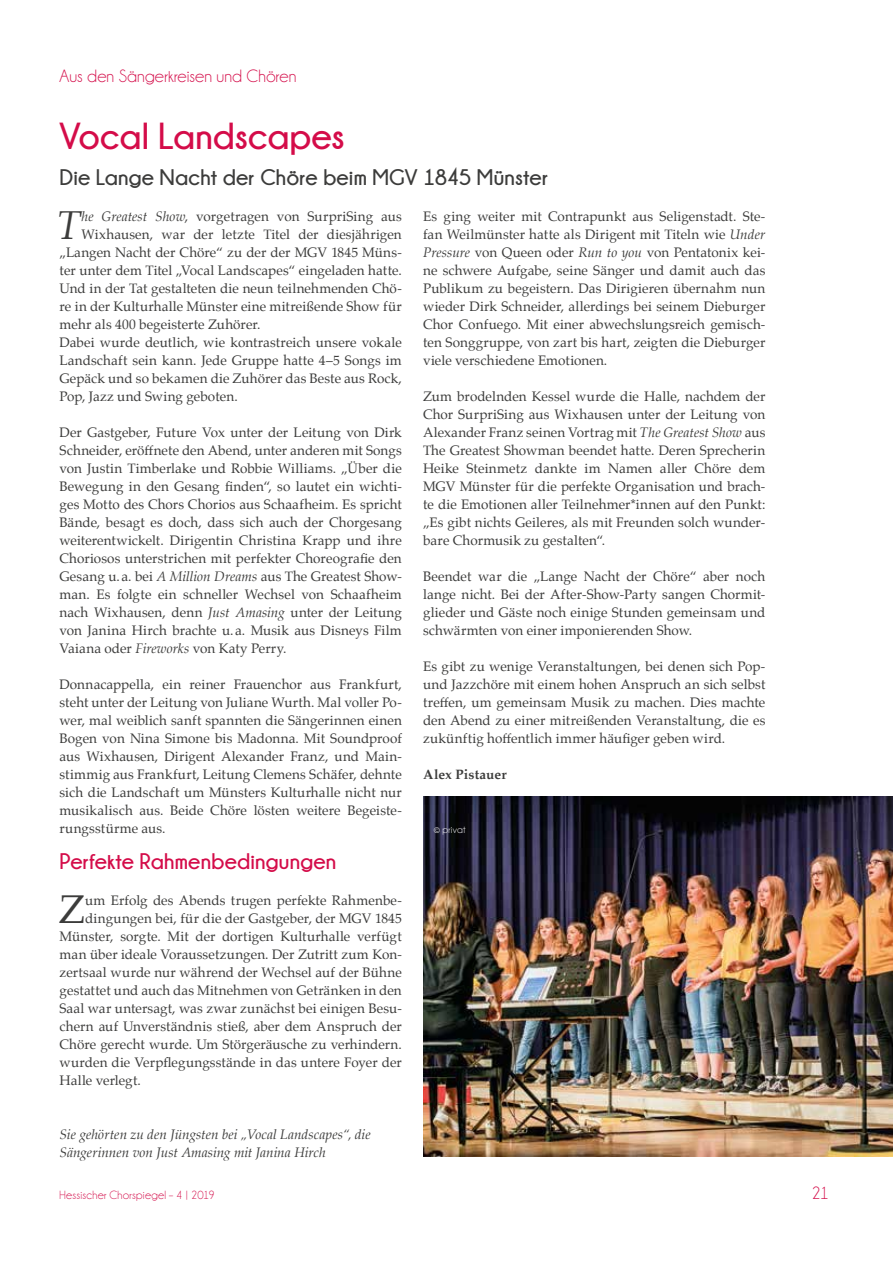
<style>
.page{position:relative;width:893px;height:1263px;background:#fff}
.page>*{position:absolute;margin:0;border:0;box-sizing:border-box;transform-origin:0 0}
.t1{font:italic 39.45px "Palatino";color:#3c3c3b}
.t2{font:39.3px "Palatino";color:#3c3c3b}
.t3{font:700 37.5px "Champagne&Limousines";color:#d40c49}
.t4{font:700 22.5px "Champagne&Limousines";letter-spacing:.005em;color:#3c3c3b}
.t5{font:700 22.5px "Champagne&Limousines";letter-spacing:.01em;color:#d40c49}
.t6{font:18px "Champagne&Limousines";letter-spacing:.005em;color:#d40c49}
.t7{font:13.5px/18px "Palatino";letter-spacing:.005em;color:#3c3c3b;text-align:justify}
.t8{font:italic 13.5px/18px "Palatino";color:#3c3c3b}
.t9{font:700 13.5px "Palatino";letter-spacing:.01em;color:#3c3c3b}
.t10{font:12px "Champagne&Limousines";letter-spacing:.02em;color:#d40c49}
.t11{font:10.5px "Champagne&Limousines";letter-spacing:.025em;color:#fff}
.s1{font-style:italic}
</style>
<div class="page">
<img style="left:423px;top:797px;width:470px;height:360px">
<h3 class="t6" style="left:60px;top:67px;width:238px">Aus den Sängerkreisen und Chören</h3>
<h3 class="t3" style="left:60px;top:115px;width:287px">Vocal Landscapes</h3>
<h3 class="t4" style="left:60px;top:165px;width:490px">Die Lange Nacht der Chöre beim MGV 1845 Münster</h3>
<h1 class="t1" style="left:57px;top:192px;width:26px">T</h1>
<p class="t7" style="left:81px;top:207px;width:322px"><span class="s1">he Greatest Show</span>, vorgetragen von SurpriSing aus</p>
<p class="t7" style="left:423px;top:207px;width:344px">Es ging weiter mit Contrapunkt aus Seligenstadt. Ste&shy;fan Weilmünster hatte als Dirigent mit Titeln wie <span class="s1">Under Pressure</span> von Queen oder <span class="s1">Run to you</span> von Pentatonix kei&shy;ne schwere Aufgabe, seine Sänger und damit auch das Publikum zu begeistern. Das Dirigieren übernahm nun wieder Dirk Schneider, allerdings bei seinem Dieburger Chor Confuego. Mit einer abwechslungsreich gemisch&shy;ten Songgruppe, von zart bis hart, zeigten die Dieburger viele verschiedene Emotionen.</p>
<p class="t7" style="left:423px;top:387px;width:344px">Zum brodelnden Kessel wurde die Halle, nachdem der Chor SurpriSing aus Wixhausen unter der Leitung von Alexander Franz seinen Vortrag mit <span class="s1">The Greatest Show</span> aus The Greatest Showman beendet hatte. Deren Sprecherin Heike Steinmetz dankte im Namen aller Chöre dem MGV Münster für die perfekte Organisation und brach&shy;te die Emotionen aller Teilnehmer*innen auf den Punkt: „Es gibt nichts Geileres, als mit Freunden solch wunder&shy;bare Chormusik zu gestalten“.</p>
<p class="t7" style="left:423px;top:567px;width:344px">Beendet war die „Lange Nacht der Chöre“ aber noch lange nicht. Bei der After-Show-Party sangen Chormit&shy;glieder und Gäste noch einige Stunden gemeinsam und schwärmten von einer imponierenden Show.</p>
<p class="t7" style="left:423px;top:657px;width:344px">Es gibt zu wenige Veranstaltungen, bei denen sich Pop&shy;und Jazzchöre mit einem hohen Anspruch an sich selbst treffen, um gemeinsam Musik zu machen. Dies machte den Abend zu einer mitreißenden Veranstaltung, die es zukünftig hoffentlich immer häufiger geben wird.</p>
<p class="t9" style="left:423px;top:763px;width:85px">Alex Pistauer</p>
<p class="t7" style="left:81px;top:225px;width:322px">Wixhausen, war der letzte Titel der diesjährigen</p>
<p class="t7" style="left:60px;top:243px;width:344px">„Langen Nacht der Chöre“ zu der der MGV 1845 Müns-</p>
<p class="t7" style="left:60px;top:261px;width:344px">ter unter dem Titel „Vocal Landscapes“ eingeladen hatte.</p>
<p class="t7" style="left:60px;top:279px;width:344px">Und in der Tat gestalteten die neun teilnehmenden Chö-</p>
<p class="t7" style="left:60px;top:297px;width:344px">re in der Kulturhalle Münster eine mitreißende Show für</p>
<p class="t7" style="left:60px;top:315px;width:203px">mehr als 400 begeisterte Zuhörer.</p>
<p class="t7" style="left:60px;top:333px;width:344px">Dabei wurde deutlich, wie kontrastreich unsere vokale</p>
<p class="t7" style="left:60px;top:351px;width:344px">Landschaft sein kann. Jede Gruppe hatte 4–5 Songs im</p>
<p class="t7" style="left:60px;top:369px;width:344px">Gepäck und so bekamen die Zuhörer das Beste aus Rock,</p>
<p class="t7" style="left:60px;top:387px;width:180px">Pop, Jazz und Swing geboten.</p>
<p class="t7" style="left:60px;top:423px;width:344px">Der Gastgeber, Future Vox unter der Leitung von Dirk Schneider, eröffnete den Abend, unter anderen mit Songs von Justin Timberlake und Robbie Williams. „Über die Bewegung in den Gesang finden“, so lautet ein wichti&shy;ges Motto des Chors Chorios aus Schaafheim. Es spricht Bände, besagt es doch, dass sich auch der Chorgesang weiterentwickelt. Dirigentin Christina Krapp und ihre Choriosos unterstrichen mit perfekter Choreografie den Gesang u.a. bei <span class="s1">A Million Dreams</span> aus The Greatest Show&shy;man. Es folgte ein schneller Wechsel von Schaafheim nach Wixhausen, denn <span class="s1">Just Amasing</span> unter der Leitung von Janina Hirch brachte u. a. Musik aus Disneys Film Vaiana oder <span class="s1">Fireworks</span> von Katy Perry.</p>
<p class="t7" style="left:60px;top:675px;width:344px">Donnacappella, ein reiner Frauenchor aus Frankfurt, steht unter der Leitung von Juliane Wurth. Mal voller Po&shy;wer, mal weiblich sanft spannten die Sängerinnen einen Bogen von Nina Simone bis Madonna. Mit Soundproof aus Wixhausen, Dirigent Alexander Franz, und Main&shy;stimmig aus Frankfurt, Leitung Clemens Schäfer, dehnte sich die Landschaft um Münsters Kulturhalle nicht nur musikalisch aus. Beide Chöre lösten weitere Begeiste&shy;rungsstürme aus.</p>
<h3 class="t5" style="left:60px;top:849px;width:278px">Perfekte Rahmenbedingungen</h3>
<h2 class="t2" style="left:59px;top:877px;width:28px">Z</h2>
<p class="t7" style="left:85px;top:891px;width:318px">um Erfolg des Abends trugen perfekte Rahmenbe-</p>
<p class="t11" style="left:434px;top:824px;width:33px">© privat</p>
<p class="t7" style="left:85px;top:909px;width:318px">dingungen bei, für die der Gastgeber, der MGV 1845</p>
<p class="t7" style="left:60px;top:927px;width:344px">Münster, sorgte. Mit der dortigen Kulturhalle verfügt</p>
<p class="t7" style="left:60px;top:945px;width:344px">man über ideale Voraussetzungen. Der Zutritt zum Kon-</p>
<p class="t7" style="left:60px;top:963px;width:344px">zertsaal wurde nur während der Wechsel auf der Bühne</p>
<p class="t7" style="left:60px;top:981px;width:344px">gestattet und auch das Mitnehmen von Getränken in den</p>
<p class="t7" style="left:60px;top:999px;width:344px">Saal war untersagt, was zwar zunächst bei einigen Besu-</p>
<p class="t7" style="left:60px;top:1017px;width:344px">chern auf Unverständnis stieß, aber dem Anspruch der</p>
<p class="t7" style="left:60px;top:1035px;width:344px">Chöre gerecht wurde. Um Störgeräusche zu verhindern.</p>
<p class="t7" style="left:60px;top:1053px;width:344px">wurden die Verpflegungsstände in das untere Foyer der</p>
<p class="t7" style="left:60px;top:1071px;width:83px">Halle verlegt.</p>
<p class="t8" style="left:60px;top:1125px;width:313px">Sie gehörten zu den Jüngsten bei „Vocal Landscapes“, die<br>Sängerinnen von Just Amasing mit Janina Hirch</p>
<p class="t10" style="left:60px;top:1189px;width:157px">Hessischer Chorspiegel – 4 | 2019</p>
<h3 class="t6" style="left:811px;top:1184px;width:19px">21</h3>
</div>
